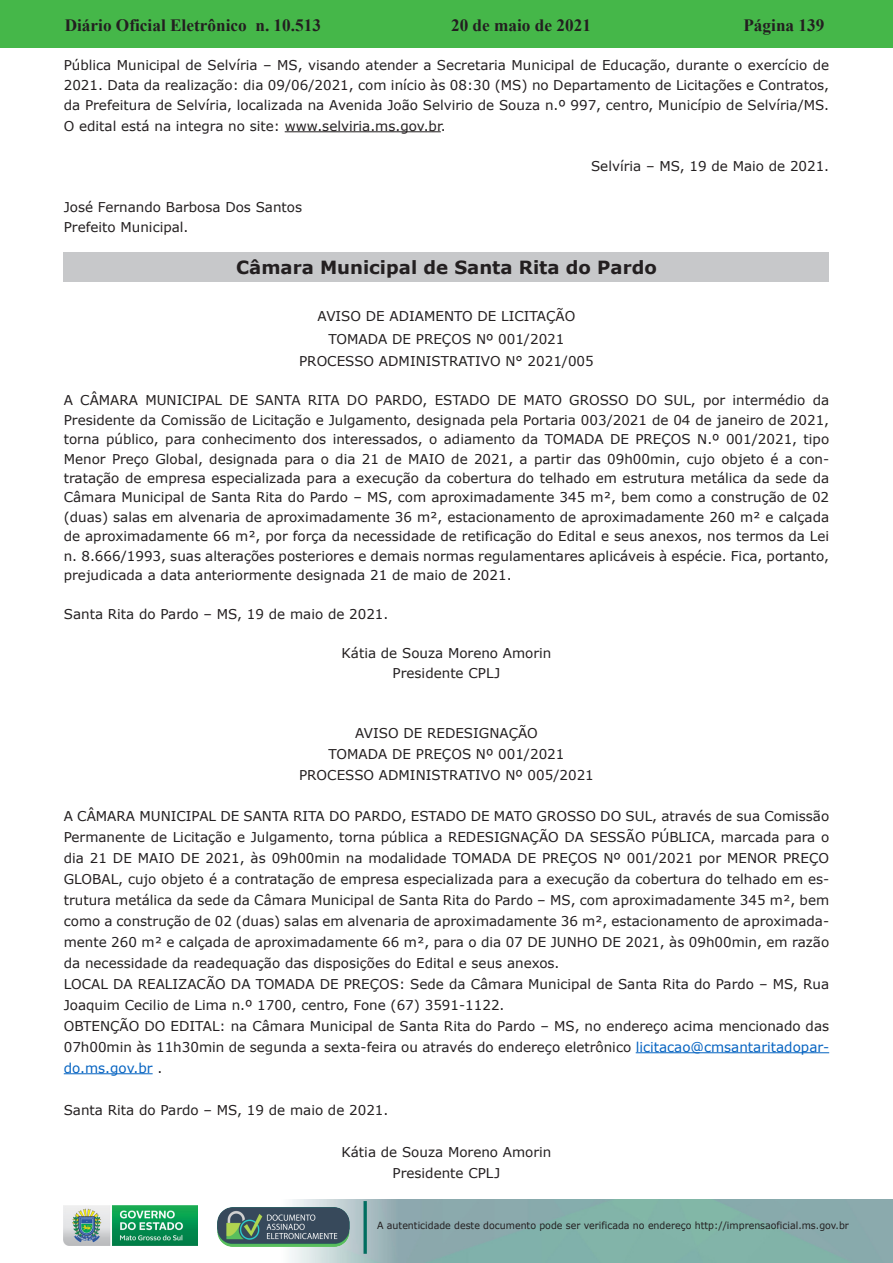
<style>
.page{position:relative;width:893px;height:1263px;background:#fff}
.page>*{position:absolute;margin:0;border:0;box-sizing:border-box;transform-origin:0 0}
.t1{font:700 18.15px "Verdana";color:#231f20}
.t2{font:700 17.25px "Times New Roman";color:#231f20}
.t3{font:13.5px/21px "Verdana";color:#231f20;text-align:center}
.t4{font:9.9px "Verdana";color:#231f20;scale:.95 1}
.s1{color:#0563c1}
</style>
<div class="page">
<div style="left:0;top:0;width:893px;height:48px;background:#45b749"></div>
<img style="left:63px;top:1199px;width:830px;height:64px">
<img style="left:364px;top:1202px;width:2px;height:51px">
<img style="left:218px;top:1207px;width:132px;height:39px">
<img style="left:64px;top:1205px;width:134px;height:41px">
<hr style="left:285px;top:131px;width:156px;height:1px;background:#231f20">
<hr style="left:636px;top:1052px;width:193px;height:1px;background:#0563c1">
<hr style="left:64px;top:1073px;width:89px;height:1px;background:#0563c1">
<div style="left:64px;top:252px;width:765px;height:30px;background:#c7c8ca"></div>
<p class="t2" style="left:65px;top:13px;width:258px">Diário Oficial Eletrônico n. 10.513</p>
<p class="t2" style="left:451px;top:13px;width:141px">20 de maio de 2021</p>
<p class="t2" style="left:743px;top:13px;width:82px">Página 139</p>
<p class="t3" style="left:64px;top:55px;width:767px;line-height:20.2px;text-align:justify">Pública Municipal de Selvíria – MS, visando atender a Secretaria Municipal de Educação, durante o exercício de 2021. Data da realização: dia 09/06/2021, com início às 08:30 (MS) no Departamento de Licitações e Contratos, da Prefeitura de Selvíria, localizada na Avenida João Selvirio de Souza n.º 997, centro, Município de Selvíria/MS.<br>O edital está na integra no site: www.selviria.ms.gov.br.</p>
<p class="t3" style="left:591px;top:156px;width:240px">Selvíria – MS, 19 de Maio de 2021.</p>
<p class="t3" style="left:64px;top:196px;width:240px;line-height:20.2px;text-align:left">José Fernando Barbosa Dos Santos<br>Prefeito Municipal.</p>
<h1 class="t1" style="left:236px;top:254px;width:422px">Câmara Municipal de Santa Rita do Pardo</h1>
<p class="t3" style="left:299px;top:305px;width:296px;line-height:22.5px">AVISO DE ADIAMENTO DE LICITAÇÃO<br>TOMADA DE PREÇOS Nº 001/2021<br>PROCESSO ADMINISTRATIVO N° 2021/005</p>
<p class="t3" style="left:64px;top:390px;width:767px;line-height:19.5px;text-align:justify">A CÂMARA MUNICIPAL DE SANTA RITA DO PARDO, ESTADO DE MATO GROSSO DO SUL, por intermédio da Presidente da Comissão de Licitação e Julgamento, designada pela Portaria 003/2021 de 04 de janeiro de 2021, torna público, para conhecimento dos interessados, o adiamento da TOMADA DE PREÇOS N.º 001/2021, tipo Menor Preço Global, designada para o dia 21 de MAIO de 2021, a partir das 09h00min, cujo objeto é a con&shy;tratação de empresa especializada para a execução da cobertura do telhado em estrutura metálica da sede da Câmara Municipal de Santa Rita do Pardo – MS, com aproximadamente 345 m², bem como a construção de 02 (duas) salas em alvenaria de aproximadamente 36 m², estacionamento de aproximadamente 260 m² e calçada de aproximadamente 66 m², por força da necessidade de retificação do Edital e seus anexos, nos termos da Lei n. 8.666/1993, suas alterações posteriores e demais normas regulamentares aplicáveis à espécie. Fica, portanto, prejudicada a data anteriormente designada 21 de maio de 2021.</p>
<p class="t3" style="left:64px;top:604px;width:326px">Santa Rita do Pardo – MS, 19 de maio de 2021.</p>
<p class="t3" style="left:342px;top:644px;width:211px;line-height:19.5px">Kátia de Souza Moreno Amorin<br>Presidente CPLJ</p>
<p class="t3" style="left:299px;top:722px;width:296px">AVISO DE REDESIGNAÇÃO<br>TOMADA DE PREÇOS Nº 001/2021<br>PROCESSO ADMINISTRATIVO Nº 005/2021</p>
<p class="t3" style="left:64px;top:805px;width:767px;text-align:left">A CÂMARA MUNICIPAL DE SANTA RITA DO PARDO, ESTADO DE MATO GROSSO DO SUL, através de sua Comissão Permanente de Licitação e Julgamento, torna pública a REDESIGNAÇÃO DA SESSÃO PÚBLICA, marcada para o dia 21 DE MAIO DE 2021, às 09h00min na modalidade TOMADA DE PREÇOS Nº 001/2021 por MENOR PREÇO GLOBAL, cujo objeto é a contratação de empresa especializada para a execução da cobertura do telhado em es&shy;trutura metálica da sede da Câmara Municipal de Santa Rita do Pardo – MS, com aproximadamente 345 m², bem como a construção de 02 (duas) salas em alvenaria de aproximadamente 36 m², estacionamento de aproximada&shy;mente 260 m² e calçada de aproximadamente 66 m², para o dia 07 DE JUNHO DE 2021, às 09h00min, em razão da necessidade da readequação das disposições do Edital e seus anexos.<br>LOCAL DA REALIZACÃO DA TOMADA DE PREÇOS: Sede da Câmara Municipal de Santa Rita do Pardo – MS, Rua Joaquim Cecilio de Lima n.º 1700, centro, Fone (67) 3591-1122.<br>OBTENÇÃO DO EDITAL: na Câmara Municipal de Santa Rita do Pardo – MS, no endereço acima mencionado das 07h00min às 11h30min de segunda a sexta-feira ou através do endereço eletrônico <span class="s1">licitacao@cmsantaritadopar&shy;do.ms.gov.br</span> .</p>
<p class="t3" style="left:64px;top:1099px;width:326px">Santa Rita do Pardo – MS, 19 de maio de 2021.</p>
<p class="t3" style="left:341px;top:1141px;width:211px">Kátia de Souza Moreno Amorin<br>Presidente CPLJ</p>
<p class="t4" style="left:377px;top:1219px;width:498px">A autenticidade deste documento pode ser verificada no endereço http://imprensaoficial.ms.gov.br</p>
</div>
